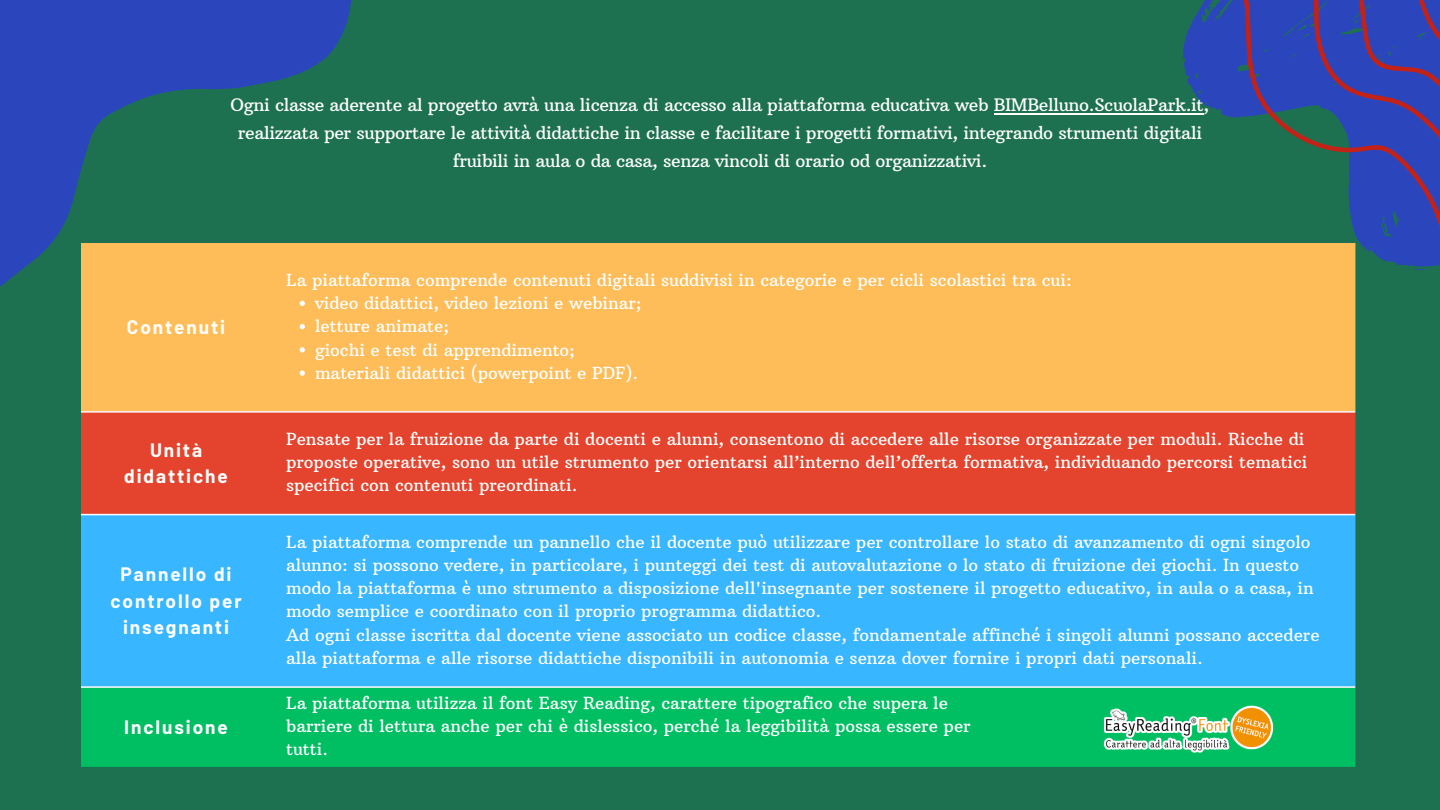
<style>
.page{position:relative;width:1440px;height:810px;background:#1d7151}
.page>*{position:absolute;margin:0;border:0;box-sizing:border-box;transform-origin:0 0}
.t1{font:700 19px/26.2px "Barlow";letter-spacing:.1em;color:#fff;text-align:center}
.t2{font:17.6px/27.8px "Arbutus Slab";letter-spacing:-.02em;color:#fff;text-align:center}
.t3{font:17px/23.2px "Arbutus Slab";color:#fff}
</style>
<div class="page">
<svg style="left:0;top:0;width:352px;height:287px;fill:#2b46bd"></svg>
<svg style="left:1166px;top:0;width:274px;height:327px"></svg>
<svg style="left:1262px;top:0;width:178px;height:237px"></svg>
<div style="left:81px;top:243px;width:1274px;height:168px;background:#ffbd59"></div>
<div style="left:81px;top:413px;width:1274px;height:101px;background:#e4442e"></div>
<div style="left:81px;top:515px;width:1274px;height:171px;background:#38b6ff"></div>
<div style="left:81px;top:688px;width:1274px;height:79px;background:#00bf63"></div>
<svg style="left:300px;top:301px;width:5px;height:5px"></svg>
<svg style="left:300px;top:324px;width:5px;height:5px"></svg>
<svg style="left:300px;top:347px;width:5px;height:5px"></svg>
<svg style="left:300px;top:370px;width:5px;height:6px"></svg>
<hr style="left:81px;top:411px;width:1274px;height:2px;background:#fff">
<hr style="left:81px;top:514px;width:1274px;height:1px;background:#fff">
<hr style="left:81px;top:686px;width:1274px;height:2px;background:#fff">
<img style="left:1096px;top:704px;width:184px;height:51px">
<hr style="left:994px;top:113px;width:209px;height:1px;background:#fff">
<p class="t2" style="left:231px;top:91px;width:980px">Ogni classe aderente al progetto avrà una licenza di accesso alla piattaforma educativa web BIMBelluno.ScuolaPark.it, realizzata per supportare le attività didattiche in classe e facilitare i progetti formativi, integrando strumenti digitali fruibili in aula o da casa, senza vincoli di orario od organizzativi.</p>
<p class="t1" style="left:127px;top:313px;width:100px">Contenuti</p>
<p class="t3" style="left:286px;top:268px;width:787px">La piattaforma comprende contenuti digitali suddivisi in categorie e per cicli scolastici tra cui:</p>
<p class="t3" style="left:315px;top:291px;width:328px">video didattici, video lezioni e webinar;</p>
<h1 class="t3" style="left:315px;top:315px;width:135px">letture animate;</h1>
<p class="t3" style="left:315px;top:338px;width:261px">giochi e test di apprendimento;</p>
<p class="t3" style="left:315px;top:361px;width:325px">materiali didattici (powerpoint e PDF).</p>
<p class="t1" style="left:124px;top:436px;width:105px">Unità didattiche</p>
<p class="t3" style="left:286px;top:427px;width:1023px">Pensate per la fruizione da parte di docenti e alunni, consentono di accedere alle risorse organizzate per moduli. Ricche di proposte operative, sono un utile strumento per orientarsi all’interno dell’offerta formativa, individuando percorsi tematici specifici con contenuti preordinati.</p>
<p class="t1" style="left:110px;top:561px;width:133px">Pannello di controllo per insegnanti</p>
<p class="t1" style="left:124px;top:713px;width:105px">Inclusione</p>
<p class="t3" style="left:286px;top:530px;width:1029px">La piattaforma comprende un pannello che il docente può utilizzare per controllare lo stato di avanzamento di ogni singolo alunno: si possono vedere, in particolare, i punteggi dei test di autovalutazione o lo stato di fruizione dei giochi. In questo modo la piattaforma è uno strumento a disposizione dell'insegnante per sostenere il progetto educativo, in aula o a casa, in modo semplice e coordinato con il proprio programma didattico.</p>
<p class="t3" style="left:286px;top:623px;width:1035px">Ad ogni classe iscritta dal docente viene associato un codice classe, fondamentale affinché i singoli alunni possano accedere alla piattaforma e alle risorse didattiche disponibili in autonomia e senza dover fornire i propri dati personali.</p>
<p class="t3" style="left:286px;top:691px;width:686px">La piattaforma utilizza il font Easy Reading, carattere tipografico che supera le barriere di lettura anche per chi è dislessico, perché la leggibilità possa essere per tutti.</p>
</div>
